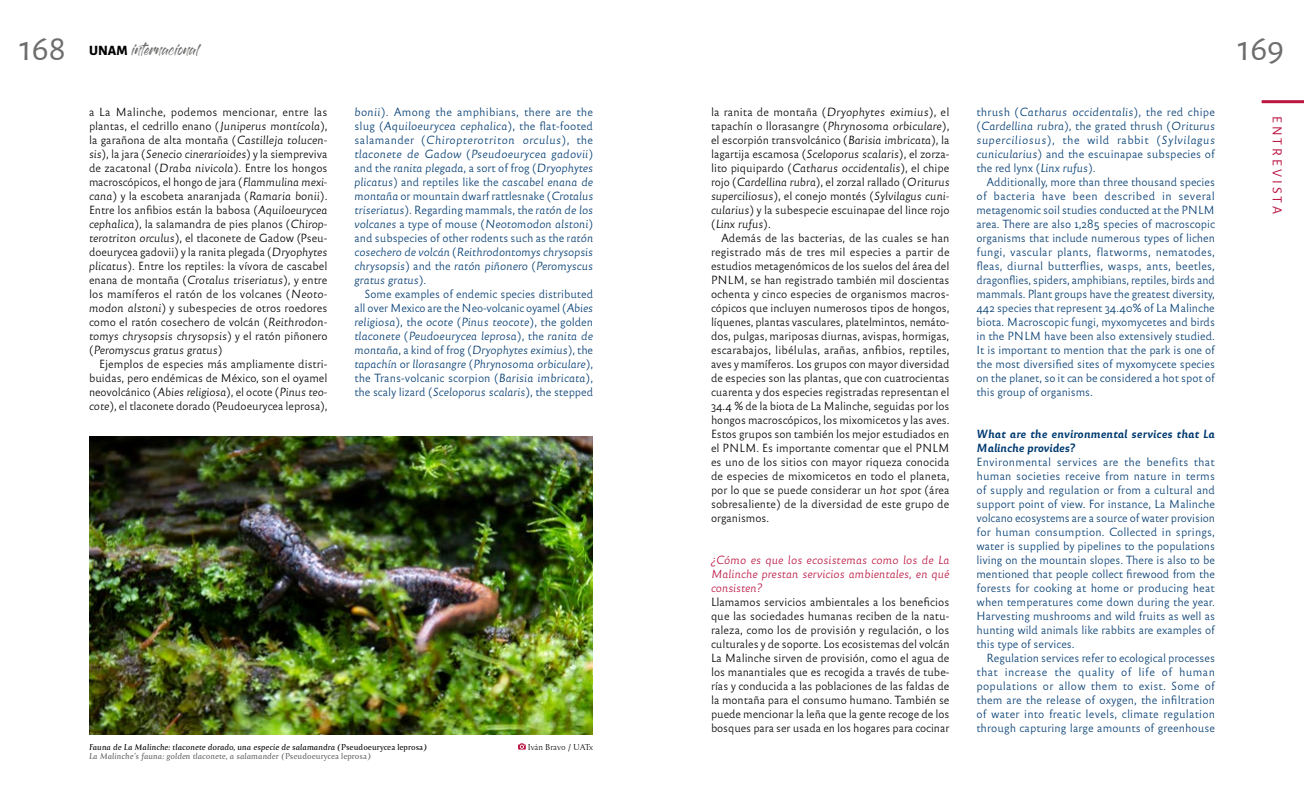
<style>
.page{position:relative;width:1304px;height:794px;background:#fff}
.page>*{position:absolute;margin:0;border:0;box-sizing:border-box;transform-origin:0 0}
.t1{font:36px "Alegreya Sans";color:#6d6d6c}
.t2{font:14px "Alegreya Sans";letter-spacing:.22em;color:#bb1542}
.t3{font:11px/14px "Reforma 2018 Blanca";color:#000;text-align:justify}
.t4{font:11px/14px "Reforma 2018 Blanca";color:#003b71}
.t5{font:11px/14px "Reforma 2018 Blanca Italica";color:#003b71;text-align:justify}
.t6{font:11px/14px "Reforma 2018 Blanca Italica";color:#000}
.t7{font:11px/14px "Reforma 2018 Blanca Italica";letter-spacing:.005em;color:#bb1542;text-align:justify}
.t8{font:11px/14px "Reforma 2018 Blanca Italica";letter-spacing:.02em;color:#003b71}
.t9{font:11px/14px "Reforma 2018 Negra Italica";letter-spacing:.01em;color:#003b71}
.t10{font:11px "Reforma 2018 Blanca";letter-spacing:.02em;color:#000}
.t11{font:11px "Reforma 2018 Blanca";letter-spacing:.02em;color:#003b71}
.t12{font:11px "Gloss And Bloom";color:#6b6b6a}
.t13{font:8px "Reforma 1918 Gris Italica";color:#000}
.t14{font:8px "Reforma 1918 Gris Italica";color:#646363}
.t15{font:8px "Reforma 1918 Blanca";letter-spacing:-.01em;color:#000}
.s1{font-family:"Alegreya Sans";font-weight:800;font-size:14px;color:#000}
.s2{font-family:"Reforma 2018 Blanca Italica"}
.s3{font-family:"Reforma 2018 Blanca"}
.s4{font-family:"Reforma 1918 Gris"}
</style>
<div class="page">
<hr style="left:1262px;top:100px;width:42px;height:3px;background:#bb1542">
<img style="left:89px;top:436px;width:504px;height:298px">
<svg style="left:518px;top:743px;width:8px;height:6px"></svg>
<h1 class="t1" style="left:20px;top:24px;width:48px">168</h1>
<p class="t12" style="left:89px;top:45px;width:112px"><span class="s1">UNAM</span> internacional</p>
<h1 class="t1" style="left:1238px;top:24px;width:48px">169</h1>
<p class="t10" style="left:89px;top:106px;width:240px">a La Malinche, podemos mencionar, entre las</p>
<p class="t3" style="left:89px;top:119px;width:240px">plantas, el cedrillo enano (<span class="s2">Juniperus montícola</span>), la garañona de alta montaña (<span class="s2">Castilleja tolucen&shy;sis</span>), la jara (<span class="s2">Senecio cinerarioides</span>) y la siempreviva de zacatonal (<span class="s2">Draba nivicola</span>). Entre los hongos macroscópicos, el hongo de jara (<span class="s2">Flammulina mexi&shy;cana</span>) y la escobeta anaranjada (<span class="s2">Ramaria bonii</span>).<br>Entre los anfibios están la babosa (<span class="s2">Aquiloeurycea cephalica</span>), la salamandra de pies planos (<span class="s2">Chirop&shy;terotriton orculus</span>), el tlaconete de Gadow (Pseu&shy;doeurycea gadovii) y la ranita plegada (<span class="s2">Dryophytes plicatus</span>). Entre los reptiles: la vívora de cascabel enana de montaña (<span class="s2">Crotalus triseriatus</span>), y entre los mamíferos el ratón de los volcanes (<span class="s2">Neoto&shy;modon alstoni</span>) y subespecies de otros roedores como el ratón cosechero de volcán (<span class="s2">Reithrodon-</span></p>
<p class="t6" style="left:89px;top:329px;width:240px">tomys chrysopsis chrysopsis<span class="s3">) y el ratón piñonero (</span>Peromyscus gratus gratus<span class="s3">)</span></p>
<p class="t3" style="left:89px;top:357px;width:240px;text-indent:10px">Ejemplos de especies más ampliamente distri&shy;buidas, pero endémicas de México, son el oyamel neovolcánico (<span class="s2">Abies religiosa</span>), el ocote (<span class="s2">Pinus teo&shy;cote</span>), el tlaconete dorado (Peudoeurycea leprosa),</p>
<p class="t11" style="left:354px;top:106px;width:240px"><span class="s2">bonii</span>). Among the amphibians, there are the</p>
<p class="t5" style="left:354px;top:119px;width:240px"><span class="s3">slug (</span>Aquiloeurycea cephalica<span class="s3">), the flat-footed salamander (</span>Chiropterotriton orculus<span class="s3">), the </span>tlaconete de Gadow <span class="s3">(</span>Pseudoeurycea gadovii<span class="s3">) and the</span> ranita plegada<span class="s3">, a sort of frog (</span>Dryophytes plicatus<span class="s3">) and reptiles like the</span> cascabel enana de</p>
<p class="t4" style="left:354px;top:189px;width:240px"><span class="s2">montaña</span> or mountain dwarf rattlesnake (<span class="s2">Crotalus triseriatus</span>). Regarding mammals, the <span class="s2">ratón de los</span></p>
<p class="t5" style="left:354px;top:217px;width:240px">volcanes <span class="s3">a type of mouse (</span>Neotomodon alstoni<span class="s3">)</span></p>
<p class="t4" style="left:354px;top:231px;width:240px">and subspecies of other rodents such as the r<span class="s2">atón</span></p>
<p class="t5" style="left:354px;top:245px;width:240px">cosechero de volcán <span class="s3">(</span>Reithrodontomys chrysopsis chrysopsis<span class="s3">) and the</span> ratón piñonero <span class="s3">(</span>Peromyscus gratus gratus<span class="s3">).</span></p>
<p class="t4" style="left:354px;top:287px;width:240px;text-align:right">Some examples of endemic species distributed all over Mexico are the Neo-volcanic oyamel (<span class="s2">Abies</span></p>
<p class="t5" style="left:354px;top:315px;width:240px">religiosa<span class="s3">), the</span> ocote <span class="s3">(</span>Pinus teocote<span class="s3">), the golden </span>tlaconete <span class="s3">(</span>Peudoeurycea leprosa<span class="s3">), the</span> ranita de montaña<span class="s3">, a kind of frog (</span>Dryophytes eximius<span class="s3">), the </span>tapachín <span class="s3">or</span> llorasangre <span class="s3">(</span>Phrynosoma orbiculare<span class="s3">),</span></p>
<p class="t4" style="left:354px;top:371px;width:240px">the Trans-volcanic scorpion (<span class="s2">Barisia imbricata</span>), the scaly lizard (<span class="s2">Sceloporus scalaris</span>), the stepped</p>
<p class="t3" style="left:711px;top:105px;width:240px">la ranita de montaña (<span class="s2">Dryophytes eximius</span>), el tapachín o llorasangre (<span class="s2">Phrynosoma orbiculare</span>), el escorpión transvolcánico (<span class="s2">Barisia imbricata</span>), la lagartija escamosa (<span class="s2">Sceloporus scalaris</span>), el zorza&shy;lito piquipardo (<span class="s2">Catharus occidentalis</span>), el chipe rojo (<span class="s2">Cardellina rubra</span>), el zorzal rallado (<span class="s2">Oriturus</span></p>
<p class="t6" style="left:711px;top:189px;width:240px">superciliosus<span class="s3">), el conejo montés (</span>Sylvilagus cuni-</p>
<p class="t3" style="left:711px;top:203px;width:240px"><span class="s2">cularius</span>) y la subespecie escuinapae del lince rojo</p>
<p class="t6" style="left:711px;top:217px;width:61px"><span class="s3">(</span>Linx rufus<span class="s3">).</span></p>
<p class="t3" style="left:711px;top:231px;width:240px;text-indent:10px">Además de las bacterias, de las cuales se han registrado más de tres mil especies a partir de estudios metagenómicos de los suelos del área del PNLM, se han registrado también mil doscientas ochenta y cinco especies de organismos macros&shy;cópicos que incluyen numerosos tipos de hongos, líquenes, plantas vasculares, platelmintos, nemáto&shy;dos, pulgas, mariposas diurnas, avispas, hormigas, escarabajos, libélulas, arañas, anfibios, reptiles, aves y mamíferos. Los grupos con mayor diversidad de especies son las plantas, que con cuatrocientas cuarenta y dos especies registradas representan el 34.4 % de la biota de La Malinche, seguidas por los hongos macroscópicos, los mixomicetos y las aves.<br>Estos grupos son también los mejor estudiados en el PNLM. Es importante comentar que el PNLM es uno de los sitios con mayor riqueza conocida de especies de mixomicetos en todo el planeta, por lo que se puede considerar un <span class="s2">hot spot</span> (área sobresaliente) de la diversidad de este grupo de organismos.</p>
<p class="t7" style="left:711px;top:553px;width:240px">¿Cómo es que los ecosistemas como los de La Malinche prestan servicios ambientales, en qué consisten?</p>
<p class="t3" style="left:711px;top:595px;width:240px">Llamamos servicios ambientales a los beneficios que las sociedades humanas reciben de la natu&shy;raleza, como los de provisión y regulación, o los culturales y de soporte. Los ecosistemas del volcán La Malinche sirven de provisión, como el agua de los manantiales que es recogida a través de tube&shy;rías y conducida a las poblaciones de las faldas de la montaña para el consumo humano. También se puede mencionar la leña que la gente recoge de los bosques para ser usada en los hogares para cocinar</p>
<p class="t4" style="left:976px;top:105px;width:240px">thrush (<span class="s2">Catharus occidentalis</span>), the red chipe</p>
<p class="t8" style="left:976px;top:119px;width:240px"><span class="s3">(</span>Cardellina rubra<span class="s3">), the grated thrush (</span>Oriturus superciliosus<span class="s3">), the wild rabbit (</span>Sylvilagus</p>
<p class="t4" style="left:976px;top:147px;width:240px"><span class="s2">cunicularius</span>) and the escuinapae subspecies of the red lynx (<span class="s2">Linx rufus</span>).</p>
<p class="t4" style="left:976px;top:175px;width:240px;text-align:justify;text-indent:10px">Additionally, more than three thousand species of bacteria have been described in several metagenomic soil studies conducted at the PNLM area. There are also 1,285 species of macroscopic organisms that include numerous types of lichen fungi, vascular plants, flatworms, nematodes, fleas, diurnal butterflies, wasps, ants, beetles, dragonflies, spiders, amphibians, reptiles, birds and mammals. Plant groups have the greatest diversity, 442 species that represent 34.40% of La Malinche biota. Macroscopic fungi, myxomycetes and birds in the PNLM have been also extensively studied.<br>It is important to mention that the park is one of the most diversified sites of myxomycete species on the planet, so it can be considered a hot spot of this group of organisms.</p>
<p class="t9" style="left:976px;top:427px;width:240px">What are the environmental services that La<br>Malinche provides?</p>
<p class="t4" style="left:976px;top:455px;width:240px;text-align:justify">Environmental services are the benefits that human societies receive from nature in terms of supply and regulation or from a cultural and support point of view. For instance, La Malinche volcano ecosystems are a source of water provision for human consumption. Collected in springs, water is supplied by pipelines to the populations living on the mountain slopes. There is also to be mentioned that people collect firewood from the forests for cooking at home or producing heat when temperatures come down during the year.<br>Harvesting mushrooms and wild fruits as well as hunting wild animals like rabbits are examples of this type of services.</p>
<p class="t4" style="left:976px;top:651px;width:240px;text-align:justify;text-indent:10px">Regulation services refer to ecological processes that increase the quality of life of human populations or allow them to exist. Some of them are the release of oxygen, the infiltration of water into freatic levels, climate regulation through capturing large amounts of greenhouse</p>
<p class="t2" style="left:1287px;top:116px;width:99px;rotate:90deg">ENTREVISTA</p>
<p class="t13" style="left:89px;top:742px;width:340px">Fauna de La Malinche: tlaconete dorado, una especie de salamandra (<span class="s4">Pseudoeurycea leprosa</span>)</p>
<p class="t15" style="left:528px;top:742px;width:67px">Iván Bravo / UATx</p>
<p class="t14" style="left:89px;top:751px;width:284px">La Malinche’s fauna: golden tlaconete, a salamander (<span class="s4">Pseudoeurycea leprosa</span>)</p>
</div>
